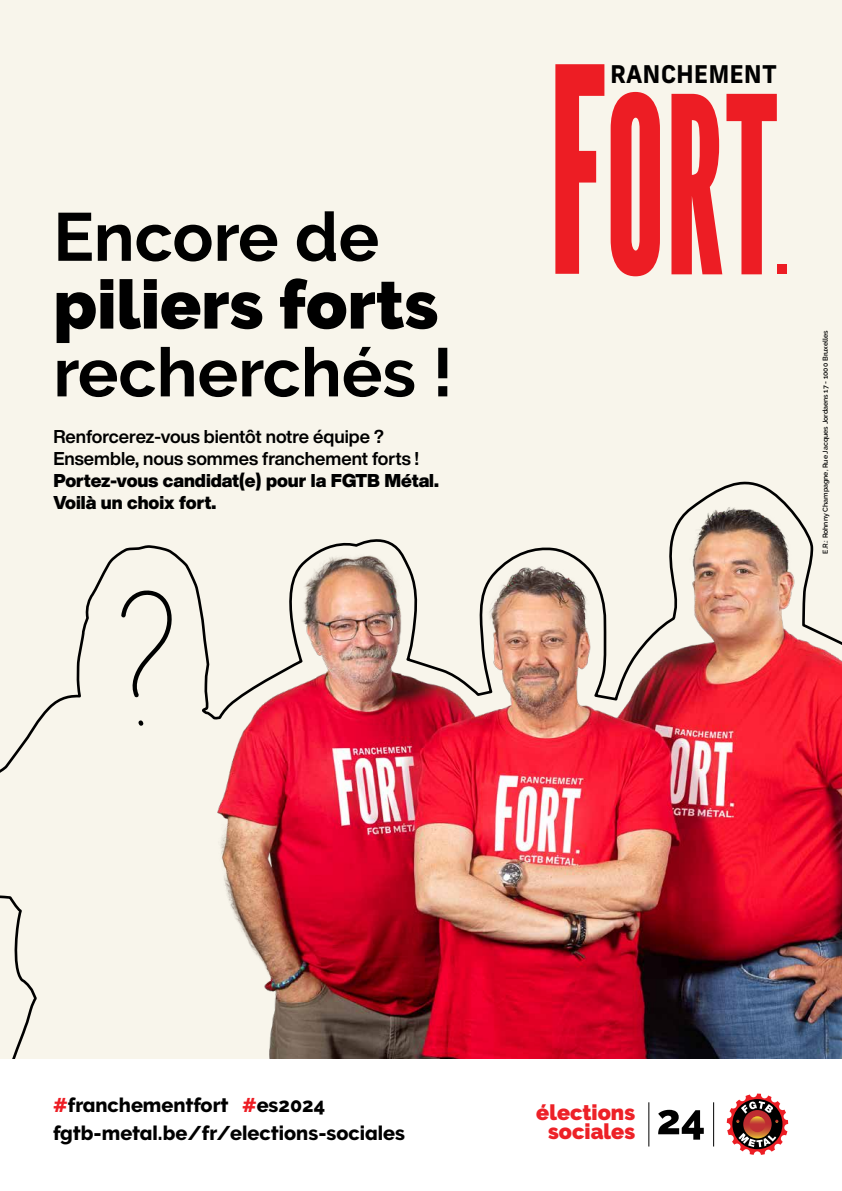
<style>
.page{position:relative;width:842px;height:1191px;background:#f8f5eb}
.page>*{position:absolute;margin:0;border:0;box-sizing:border-box;transform-origin:0 0}
.t1{font:condensed 245.5px "League Gothic";color:#ed1d24}
.t2{font:700 67.8px "Raleway";color:#000}
.t3{font:900 67.8px "Raleway";color:#000}
.t4{font:700 24.3px "New Frank";color:#000}
.t5{font:900 21.5px/18.6px "Raleway";color:#ed2127;text-align:center}
.t6{font:800 19.8px/28px "Raleway";color:#000}
.t7{font:700 18.3px/21.9px "Helvetica Now Display";color:#000}
.t8{font:900 18.3px/21.9px "Helvetica Now Display";color:#000}
.t9{font:600 7px "Raleway";color:#000}
.s1{color:#ed1d24}
</style>
<div class="page">
<img style="left:0;top:481px;width:842px;height:578px">
<div style="left:0;top:1059px;width:842px;height:132px;background:#fff"></div>
<svg style="left:658px;top:1109px;width:46px;height:30px"></svg>
<hr style="left:713px;top:1102px;width:1px;height:44px;background:#010101">
<hr style="left:648px;top:1102px;width:1px;height:44px;background:#010101">
<svg style="left:727px;top:1093px;width:61px;height:61px"></svg>
<svg style="left:743px;top:1110px;width:29px;height:28px"></svg>
<svg style="left:749px;top:1116px;width:16px;height:16px"></svg>
<div style="left:777px;top:264px;width:10px;height:10px;background:#ed1d24"></div>
<svg style="left:555px;top:64px;width:49px;height:210px"></svg>
<h2 class="t2" style="left:53px;top:198px;width:327px">Encore de</h2>
<h2 class="t3" style="left:53px;top:265px;width:386px">piliers forts</h2>
<h2 class="t2" style="left:53px;top:334px;width:401px">recherchés !</h2>
<p class="t7" style="left:53px;top:426px;width:367px">Renforcerez-vous bientôt notre équipe ?<br>Ensemble, nous sommes franchement forts !</p>
<p class="t8" style="left:53px;top:470px;width:387px">Portez-vous candidat(e) pour la FGTB Métal.<br>Voilà un choix fort.</p>
<h3 class="t4" style="left:610px;top:59px;width:168px">RANCHEMENT</h3>
<h1 class="t1" style="left:608px;top:41px;width:176px">ORT</h1>
<p class="t9" style="left:821px;top:553px;width:225px;rotate:-90deg">E.R.: Rohnny Champagne, Rue Jacques Jordaens 17 - 1000 Bruxelles</p>
<p class="t6" style="left:53px;top:1090px;width:353px"><span class="s1">#</span>franchementfort <span class="s1">#</span>es2024 fgtb-metal.be/fr/elections-sociales</p>
<p class="t5" style="left:536px;top:1103px;width:100px">élections sociales</p>
</div>
